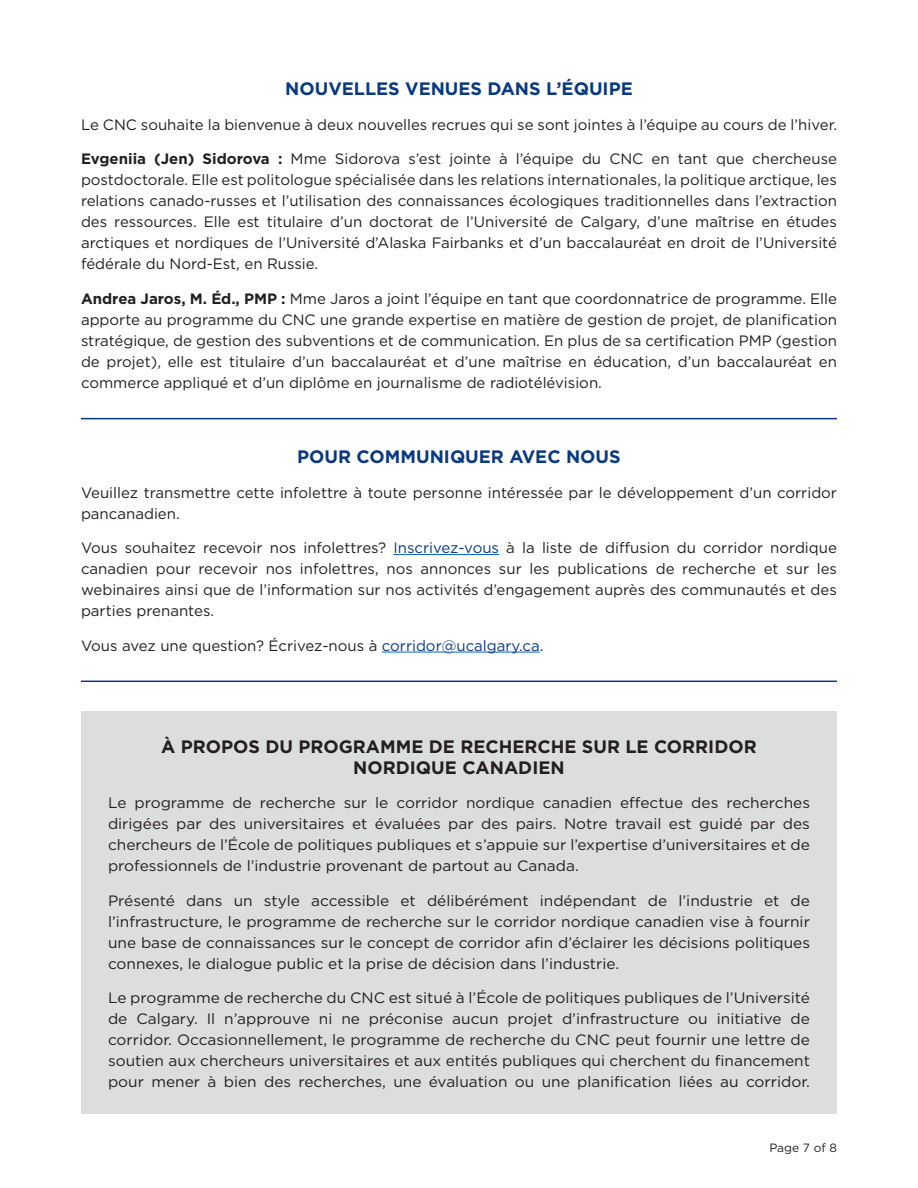
<style>
.page{position:relative;width:918px;height:1188px;background:#fff}
.page>*{position:absolute;margin:0;border:0;box-sizing:border-box;transform-origin:0 0}
.t1{font:700 18px/21px "Gotham";color:#231f20;text-align:center}
.t2{font:700 18px "Gotham";color:#083981}
.t3{font:15px/21px "Gotham";color:#231f20;text-align:justify}
.t4{font:12px "Gotham";color:#231f20}
.s1{font-weight:700}
.s2{color:#083981}
</style>
<div class="page">
<hr style="left:393px;top:554px;width:106px;height:1px;background:#0563c1">
<hr style="left:382px;top:652px;width:158px;height:1px;background:#0563c1">
<div style="left:81px;top:711px;width:756px;height:403px;background:#dcdddf"></div>
<hr style="left:81px;top:418px;width:756px;height:1px;background:#083981">
<hr style="left:81px;top:681px;width:756px;height:1px;background:#083981">
<p class="t2" style="left:285px;top:77px;width:349px">NOUVELLES VENUES DANS L’ÉQUIPE</p>
<p class="t3" style="left:81px;top:114px;width:758px">Le CNC souhaite la bienvenue à deux nouvelles recrues qui se sont jointes à l’équipe au cours de l’hiver.</p>
<p class="t3" style="left:81px;top:148px;width:758px"><span class="s1">Evgeniia (Jen) Sidorova :</span> Mme Sidorova s’est jointe à l’équipe du CNC en tant que chercheuse postdoctorale. Elle est politologue spécialisée dans les relations internationales, la politique arctique, les relations canado-russes et l’utilisation des connaissances écologiques traditionnelles dans l’extraction des ressources. Elle est titulaire d’un doctorat de l’Université de Calgary, d’une maîtrise en études arctiques et nordiques de l’Université d’Alaska Fairbanks et d’un baccalauréat en droit de l’Université fédérale du Nord-Est, en Russie.</p>
<p class="t3" style="left:81px;top:288px;width:758px"><span class="s1">Andrea Jaros, M. Éd., PMP :</span> Mme Jaros a joint l’équipe en tant que coordonnatrice de programme. Elle apporte au programme du CNC une grande expertise en matière de gestion de projet, de planification stratégique, de gestion des subventions et de communication. En plus de sa certification PMP (gestion de projet), elle est titulaire d’un baccalauréat et d’une maîtrise en éducation, d’un baccalauréat en commerce appliqué et d’un diplôme en journalisme de radiotélévision.</p>
<p class="t2" style="left:297px;top:445px;width:325px">POUR COMMUNIQUER AVEC NOUS</p>
<p class="t3" style="left:81px;top:481px;width:758px">Veuillez transmettre cette infolettre à toute personne intéressée par le développement d’un corridor pancanadien.</p>
<p class="t3" style="left:81px;top:537px;width:758px">Vous souhaitez recevoir nos infolettres? <span class="s2">Inscrivez-vous</span> à la liste de diffusion du corridor nordique canadien pour recevoir nos infolettres, nos annonces sur les publications de recherche et sur les webinaires ainsi que de l’information sur nos activités d’engagement auprès des communautés et des parties prenantes.</p>
<p class="t3" style="left:81px;top:634px;width:464px">Vous avez une question? Écrivez-nous à <span class="s2">corridor@ucalgary.ca</span>.</p>
<p class="t1" style="left:161px;top:736px;width:597px">À PROPOS DU PROGRAMME DE RECHERCHE SUR LE CORRIDOR<br>NORDIQUE CANADIEN</p>
<p class="t3" style="left:108px;top:792px;width:704px">Le programme de recherche sur le corridor nordique canadien effectue des recherches dirigées par des universitaires et évaluées par des pairs. Notre travail est guidé par des chercheurs de l’École de politiques publiques et s’appuie sur l’expertise d’universitaires et de professionnels de l’industrie provenant de partout au Canada.</p>
<p class="t3" style="left:108px;top:890px;width:704px">Présenté dans un style accessible et délibérément indépendant de l’industrie et de l’infrastructure, le programme de recherche sur le corridor nordique canadien vise à fournir une base de connaissances sur le concept de corridor afin d’éclairer les décisions politiques connexes, le dialogue public et la prise de décision dans l’industrie.</p>
<p class="t3" style="left:108px;top:987px;width:704px">Le programme de recherche du CNC est situé à l’École de politiques publiques de l’Université de Calgary. Il n’approuve ni ne préconise aucun projet d’infrastructure ou initiative de corridor. Occasionnellement, le programme de recherche du CNC peut fournir une lettre de soutien aux chercheurs universitaires et aux entités publiques qui cherchent du financement pour mener à bien des recherches, une évaluation ou une planification liées au corridor.</p>
<p class="t4" style="left:769px;top:1140px;width:69px">Page 7 of 8</p>
</div>
